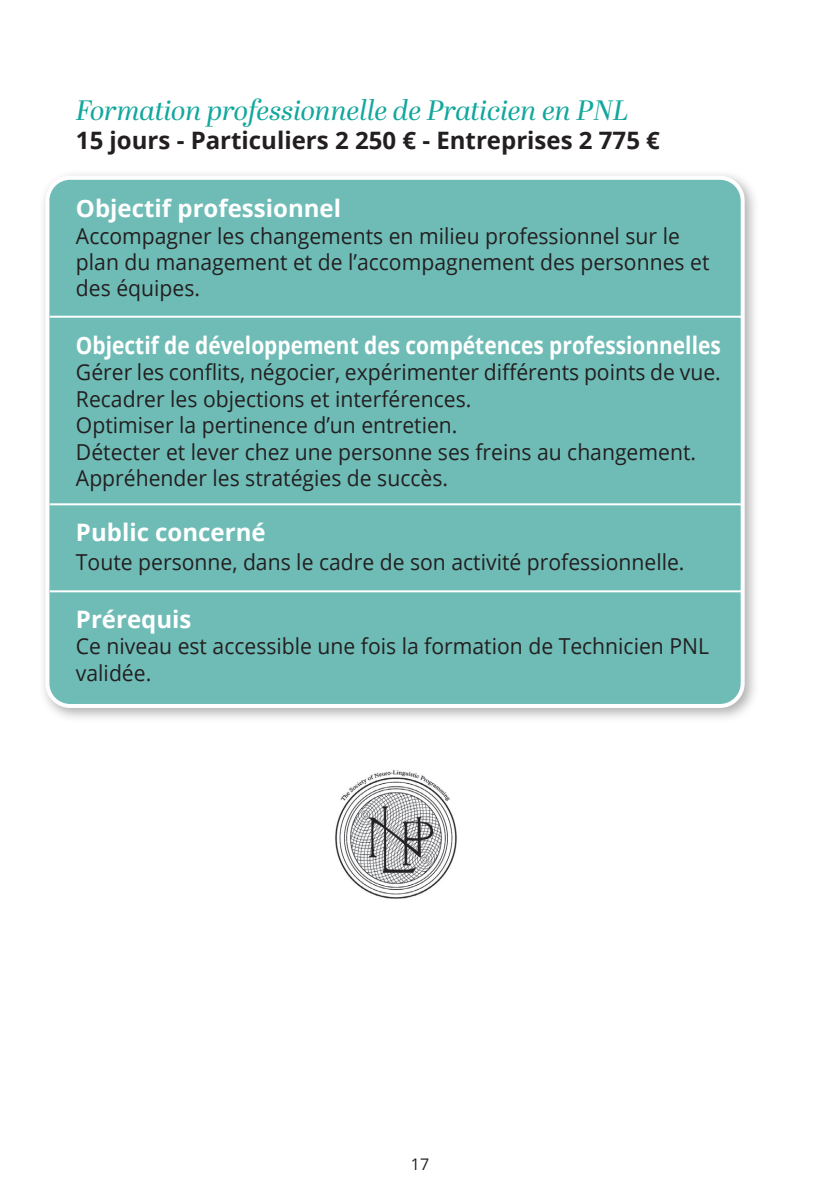
<style>
.page{position:relative;width:840px;height:1191px;background:#fff}
.page>*{position:absolute;margin:0;border:0;box-sizing:border-box;transform-origin:0 0}
.t1{font:italic 28px "Abril Display";color:#12a79d}
.t2{font:700 24px "Open Sans";color:#fff;scale:.87 1}
.t3{font:700 24px "Open Sans";color:#fff}
.t4{font:700 24px "Open Sans";color:#231f20}
.t5{font:22px/26.4px "Open Sans";color:#231f20;scale:.96 1}
.t6{font:16px "Open Sans";color:#231f20}
</style>
<div class="page">
<div style="left:38px;top:169px;width:721px;height:553px;background:#231f20;opacity:.35"></div>
<div style="left:47px;top:178px;width:695px;height:528px;background:#6fbcb6;border-radius:23px"></div>
<div style="left:45px;top:176px;width:699px;height:532px;border:4px solid #fff;border-radius:23px"></div>
<hr style="left:50px;top:316px;width:690px;height:2px;background:#fff">
<hr style="left:50px;top:503px;width:690px;height:2px;background:#fff">
<hr style="left:50px;top:590px;width:690px;height:2px;background:#fff">
<img style="left:335px;top:770px;width:122px;height:129px">
<p class="t1" style="left:76px;top:91px;width:554px">Formation professionnelle de Praticien en PNL</p>
<p class="t4" style="left:76px;top:123px;width:585px">15 jours - Particuliers 2 250 € - Entreprises 2 775 €</p>
<p class="t3" style="left:76px;top:191px;width:266px">Objectif professionnel</p>
<p class="t5" style="left:76px;top:222px;width:661px">Accompagner les changements en milieu professionnel sur le plan du management et de l’accompagnement des personnes et des équipes.</p>
<p class="t2" style="left:76px;top:328px;width:742px">Objectif de développement des compétences professionnelles</p>
<p class="t5" style="left:76px;top:359px;width:672px">Gérer les conflits, négocier, expérimenter différents points de vue.</p>
<p class="t5" style="left:76px;top:385px;width:413px">Recadrer les objections et interférences.</p>
<p class="t5" style="left:76px;top:411px;width:398px">Optimiser la pertinence d’un entretien.</p>
<p class="t5" style="left:76px;top:438px;width:647px">Détecter et lever chez une personne ses freins au changement.</p>
<p class="t5" style="left:76px;top:464px;width:389px">Appréhender les stratégies de succès.</p>
<p class="t3" style="left:76px;top:515px;width:191px">Public concerné</p>
<p class="t5" style="left:76px;top:548px;width:635px">Toute personne, dans le cadre de son activité professionnelle.</p>
<p class="t3" style="left:76px;top:602px;width:117px">Prérequis</p>
<p class="t5" style="left:76px;top:632px;width:660px">Ce niveau est accessible une fois la formation de Technicien PNL validée.</p>
<p class="t6" style="left:410px;top:1153px;width:20px">17</p>
</div>
